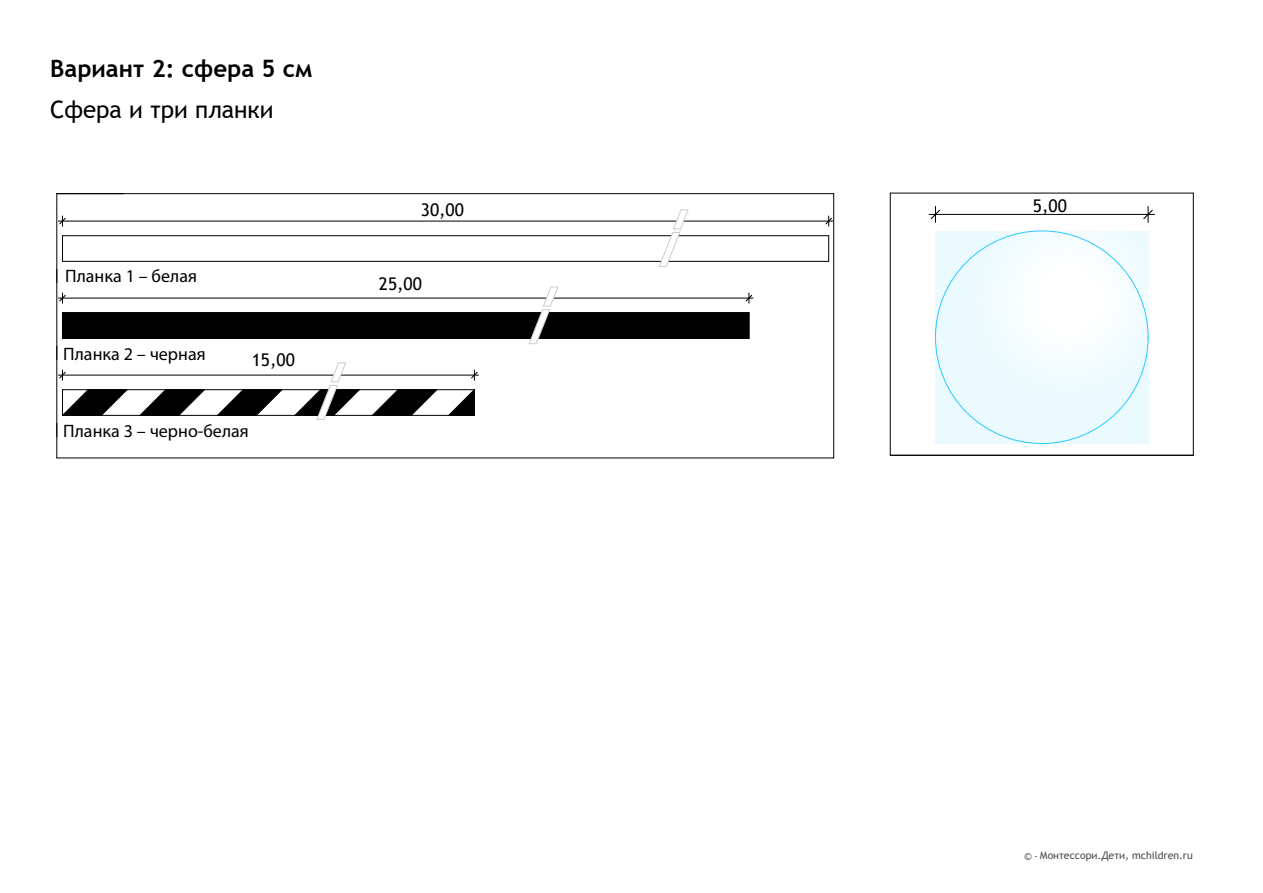
<style>
.page{position:relative;width:1263px;height:893px;background:#fff}
.page>*{position:absolute;margin:0;border:0;box-sizing:border-box;transform-origin:0 0}
.t1{font:700 24px "Trebuchet MS";color:#000}
.t2{font:24px "Trebuchet MS";color:#000}
.t3{font:18px "Myriad Pro";color:#000}
.t4{font:17.55px "Trebuchet MS";color:#000}
.t5{font:10.5px "Trebuchet MS";color:#4c4c4c}
.s1{font-size:8.7px}
</style>
<div class="page">
<div style="left:62px;top:313px;width:687px;height:25px;background:#000"></div>
<svg style="left:139px;top:390px;width:66px;height:25px"></svg>
<svg style="left:217px;top:390px;width:66px;height:25px"></svg>
<svg style="left:372px;top:390px;width:66px;height:25px"></svg>
<hr style="left:62px;top:389px;width:412px;height:1px;background:#000">
<svg style="left:448px;top:389px;width:27px;height:27px"></svg>
<hr style="left:62px;top:415px;width:412px;height:1px;background:#000">
<svg style="left:62px;top:389px;width:66px;height:27px"></svg>
<hr style="left:62px;top:312px;width:687px;height:1px;background:#000">
<svg style="left:749px;top:313px;width:1px;height:25px"></svg>
<hr style="left:62px;top:338px;width:687px;height:1px;background:#000">
<hr style="left:62px;top:235px;width:610px;height:1px;background:#000">
<hr style="left:62px;top:261px;width:600px;height:1px;background:#000">
<svg style="left:62px;top:236px;width:1px;height:25px"></svg>
<hr style="left:62px;top:221px;width:616px;height:1px;background:#000">
<svg style="left:58px;top:216px;width:9px;height:10px"></svg>
<hr style="left:62px;top:298px;width:687px;height:1px;background:#000">
<svg style="left:58px;top:293px;width:9px;height:10px"></svg>
<svg style="left:745px;top:293px;width:8px;height:10px"></svg>
<hr style="left:62px;top:375px;width:412px;height:1px;background:#000">
<svg style="left:58px;top:370px;width:9px;height:10px"></svg>
<svg style="left:470px;top:370px;width:9px;height:10px"></svg>
<hr style="left:677px;top:235px;width:152px;height:1px;background:#000">
<svg style="left:828px;top:236px;width:1px;height:25px"></svg>
<hr style="left:668px;top:261px;width:161px;height:1px;background:#000">
<hr style="left:683px;top:221px;width:146px;height:1px;background:#000">
<svg style="left:824px;top:216px;width:9px;height:10px"></svg>
<svg style="left:935px;top:231px;width:213px;height:212px"></svg>
<hr style="left:935px;top:214px;width:213px;height:1px;background:#000">
<svg style="left:929px;top:206px;width:12px;height:16px"></svg>
<svg style="left:1142px;top:206px;width:12px;height:16px"></svg>
<hr style="left:1193px;top:193px;width:1px;height:262px;background:#000">
<hr style="left:890px;top:193px;width:303px;height:1px;background:#000">
<hr style="left:890px;top:193px;width:1px;height:262px;background:#000">
<hr style="left:57px;top:193px;width:777px;height:1px;background:#000">
<hr style="left:833px;top:194px;width:1px;height:264px;background:#000">
<hr style="left:57px;top:458px;width:777px;height:1px;background:#000">
<hr style="left:57px;top:194px;width:1px;height:264px;background:#000">
<hr style="left:890px;top:455px;width:303px;height:1px;background:#000">
<svg style="left:57px;top:269px;width:1px;height:14px"></svg>
<svg style="left:57px;top:346px;width:1px;height:14px"></svg>
<svg style="left:57px;top:423px;width:1px;height:14px"></svg>
<svg style="left:529px;top:287px;width:29px;height:57px"></svg>
<svg style="left:659px;top:210px;width:29px;height:57px"></svg>
<svg style="left:294px;top:363px;width:66px;height:57px"></svg>
<h1 class="t1" style="left:50px;top:53px;width:264px">Вариант 2: сфера 5 см</h1>
<h1 class="t2" style="left:50px;top:94px;width:225px">Сфера и три планки</h1>
<p class="t3" style="left:65px;top:265px;width:133px">Планка 1 – белая</p>
<p class="t3" style="left:63px;top:343px;width:144px">Планка 2 – черная</p>
<p class="t4" style="left:252px;top:349px;width:45px">15,00</p>
<p class="t3" style="left:63px;top:420px;width:187px">Планка 3 – черно-белая</p>
<p class="t4" style="left:421px;top:199px;width:45px">30,00</p>
<p class="t4" style="left:379px;top:273px;width:45px">25,00</p>
<p class="t4" style="left:1033px;top:195px;width:35px">5,00</p>
<p class="t5" style="left:1024px;top:849px;width:170px">© <span class="s1">-</span> Монтессори.Дети, mchildren.ru</p>
</div>
